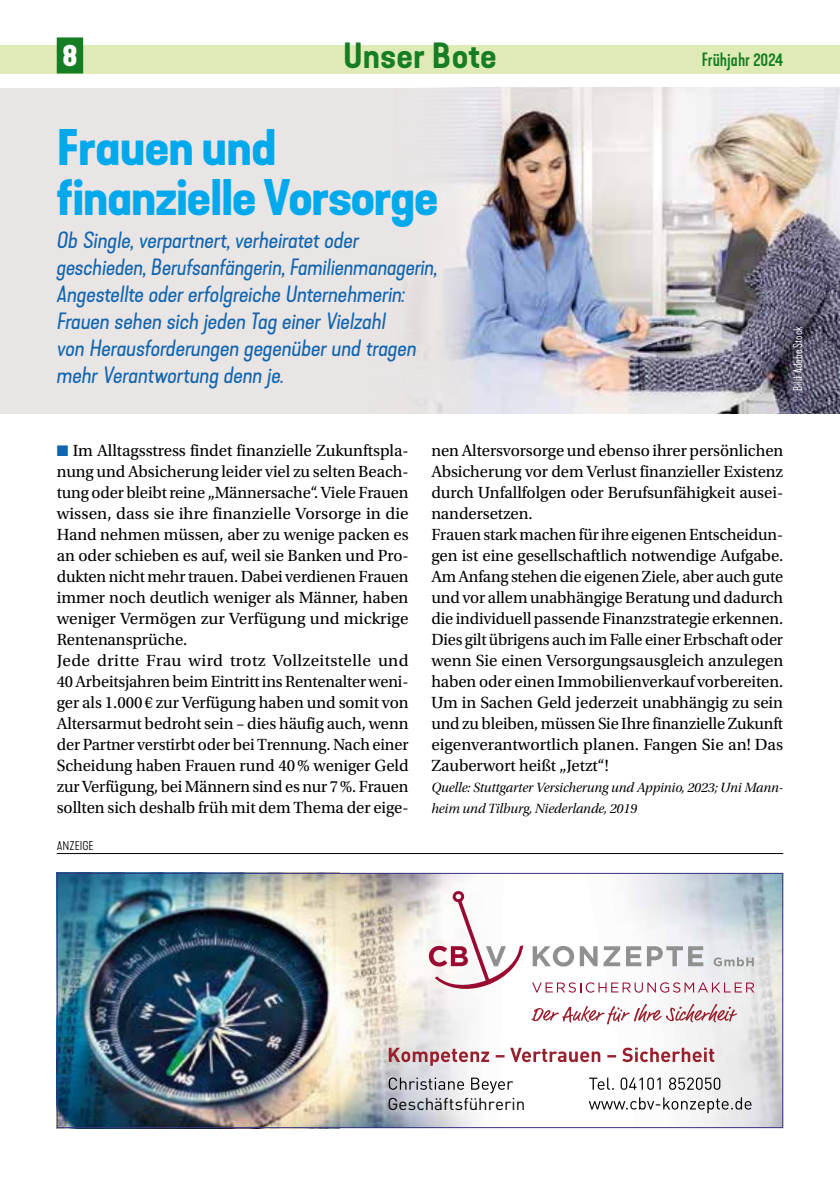
<style>
.page{position:relative;width:840px;height:1191px;background:#fff}
.page>*{position:absolute;margin:0;border:0;box-sizing:border-box;transform-origin:0 0}
.t1{font:700 expanded 48px/50px "Kapra Neue";letter-spacing:-.01em;color:#00a9ec}
.t2{font:600 expanded 34px "Kapra Neue";letter-spacing:.02em;color:#157d23}
.t3{font:700 30px "Kapra Neue";color:#fff}
.t4{font:italic expanded 22px/27px "Kapra Neue";letter-spacing:-.005em;color:#1065b0}
.t5{font:500 18px "Kapra Neue";color:#157d23}
.t6{font:17px/21px "Utopia Std";letter-spacing:-.005em;color:#000}
.t7{font:17px "DIN Pro";letter-spacing:.005em;color:#000}
.t8{font:14px/21px "Utopia Std Subh It";letter-spacing:-.005em;color:#000}
.t9{font:300 12px "Kapra Neue";letter-spacing:.005em;color:#fff}
.t10{font:300 expanded 12px "Kapra Neue";color:#000}
.s1{color:#1065b0}
</style>
<div class="page">
<div style="left:0;top:88px;width:839px;height:326px;background:#eae5e5"></div>
<img style="left:409px;top:88px;width:430px;height:326px">
<div style="left:0;top:45px;width:839px;height:29px;background:#dfebb6"></div>
<div style="left:57px;top:37px;width:26px;height:36px;background:#157d23"></div>
<img style="left:59px;top:875px;width:433px;height:251px">
<img style="left:588px;top:875px;width:192px;height:251px">
<svg style="left:532px;top:946px;width:41px;height:20px"></svg>
<svg style="left:579px;top:946px;width:18px;height:20px"></svg>
<svg style="left:603px;top:946px;width:16px;height:20px"></svg>
<svg style="left:625px;top:946px;width:78px;height:20px"></svg>
<svg style="left:713px;top:957px;width:40px;height:9px"></svg>
<svg style="left:532px;top:982px;width:222px;height:10px"></svg>
<svg style="left:428px;top:891px;width:95px;height:98px"></svg>
<svg style="left:531px;top:1003px;width:205px;height:21px"></svg>
<svg style="left:588px;top:1097px;width:163px;height:16px"></svg>
<svg style="left:588px;top:1077px;width:132px;height:12px"></svg>
<svg style="left:388px;top:1077px;width:125px;height:16px"></svg>
<svg style="left:388px;top:1047px;width:325px;height:18px"></svg>
<div style="left:57px;top:873px;width:725px;height:255px;border:1px solid #383484"></div>
<hr style="left:57px;top:853px;width:725px;height:1px;background:#000">
<h3 class="t3" style="left:62px;top:36px;width:17px">8</h3>
<h2 class="t2" style="left:343px;top:34px;width:154px">Unser Bote</h2>
<p class="t5" style="left:701px;top:49px;width:83px">Frühjahr 2024</p>
<h1 class="t1" style="left:57px;top:124px;width:383px">Frauen und finanzielle Vorsorge</h1>
<p class="t4" style="left:57px;top:227px;width:382px">Ob Single, verpartnert, verheiratet oder geschieden, Berufsanfängerin, Familienmanagerin, Angestellte oder erfolgreiche Unternehmerin:<br>Frauen sehen sich jeden Tag einer Vielzahl<br>von Herausforderungen gegenüber und tragen mehr Verantwortung denn je.</p>
<p class="t9" style="left:790px;top:391px;width:67px;rotate:-90deg">Bild: Adobe Stock</p>
<p class="t6" style="left:57px;top:440px;width:353px"><span class="s1">■</span> Im Alltagsstress findet finanzielle Zukunftspla&shy;nung und Absicherung leider viel zu selten Beach&shy;tung oder bleibt reine „Männersache“. Viele Frauen wissen, dass sie ihre finanzielle Vorsorge in die Hand nehmen müssen, aber zu wenige packen es an oder schieben es auf, weil sie Banken und Pro&shy;dukten nicht mehr trauen. Dabei verdienen Frauen immer noch deutlich weniger als Männer, haben weniger Vermögen zur Verfügung und mickrige Rentenansprüche.<br>Jede dritte Frau wird trotz Vollzeitstelle und 40 Arbeitsjahren beim Eintritt ins Rentenalter weni&shy;ger als 1.000€ zur Verfügung haben und somit von Altersarmut bedroht sein – dies häufig auch, wenn der Partner verstirbt oder bei Trennung. Nach einer Scheidung haben Frauen rund 40% weniger Geld zur Verfügung, bei Männern sind es nur 7%. Frauen sollten sich deshalb früh mit dem Thema der eige-</p>
<p class="t6" style="left:431px;top:440px;width:353px">nen Altersvorsorge und ebenso ihrer persönlichen Absicherung vor dem Verlust finanzieller Existenz durch Unfallfolgen oder Berufsunfähigkeit ausei&shy;nandersetzen.<br>Frauen stark machen für ihre eigenen Entscheidun&shy;gen ist eine gesellschaftlich notwendige Aufgabe.<br>Am Anfang stehen die eigenen Ziele, aber auch gute und vor allem unabhängige Beratung und dadurch die individuell passende Finanzstrategie erkennen.<br>Dies gilt übrigens auch im Falle einer Erbschaft oder wenn Sie einen Versorgungsausgleich anzulegen haben oder einen Immobilienverkauf vorbereiten.<br>Um in Sachen Geld jederzeit unabhängig zu sein und zu bleiben, müssen Sie Ihre finanzielle Zukunft eigenverantwortlich planen. Fangen Sie an! Das Zauberwort heißt „Jetzt“!</p>
<p class="t8" style="left:431px;top:777px;width:353px">Quelle: Stuttgarter Versicherung und Appinio, 2023; Uni Mann&shy;heim und Tilburg, Niederlande, 2019</p>
<p class="t10" style="left:57px;top:838px;width:38px">ANZEIGE</p>
<p class="t7" style="left:387px;top:1090px;width:139px">Geschäftsführerin</p>
</div>
